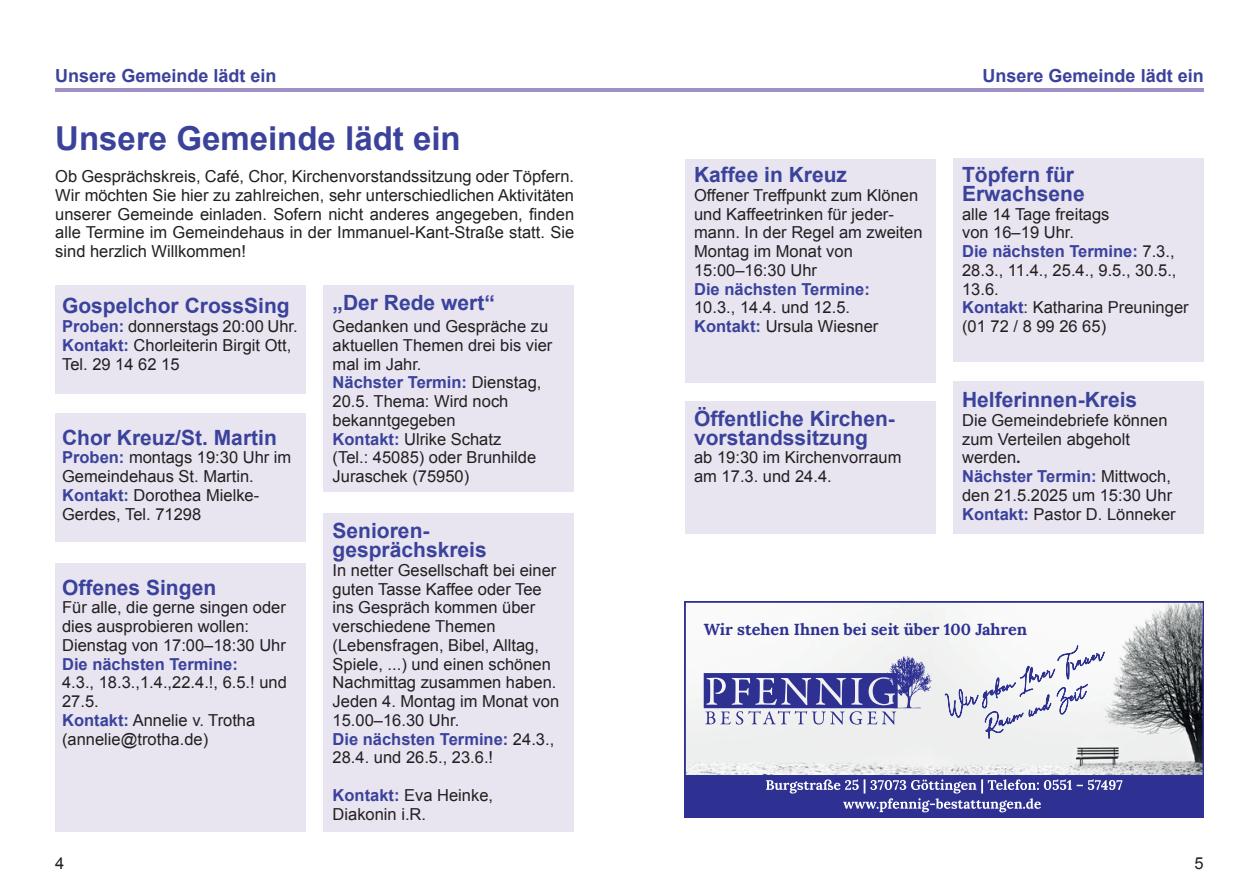
<style>
.page{position:relative;width:1259px;height:893px;background:#fff}
.page>*{position:absolute;margin:0;border:0;box-sizing:border-box;transform-origin:0 0}
.t1{font:700 33px "Arial";color:#3b429b}
.t2{font:700 21px/18.8px "Arial";color:#3b429b}
.t3{font:700 18px "Arial";color:#3b429b}
.t4{font:16.5px/18.8px "Arial";color:#231f20}
.t5{font:700 16.5px "Arial";color:#3b429b}
.t6{font:16.5px "Arial";color:#231f20}
.t7{font:700 16.05px "Lora";color:#2e3092}
.s1{font-weight:700;color:#3b429b}
.s2{font-weight:700}
</style>
<div class="page">
<div style="left:55px;top:285px;width:251px;height:108px;background:#e8e5f1"></div>
<div style="left:324px;top:285px;width:250px;height:206px;background:#e8e5f1"></div>
<div style="left:685px;top:159px;width:250px;height:224px;background:#e8e5f1"></div>
<div style="left:953px;top:159px;width:250px;height:203px;background:#e8e5f1"></div>
<div style="left:953px;top:381px;width:250px;height:153px;background:#e8e5f1"></div>
<div style="left:685px;top:401px;width:250px;height:133px;background:#e8e5f1"></div>
<div style="left:324px;top:513px;width:250px;height:319px;background:#e8e5f1"></div>
<div style="left:55px;top:413px;width:251px;height:129px;background:#e8e5f1"></div>
<div style="left:55px;top:563px;width:251px;height:269px;background:#e8e5f1"></div>
<svg style="left:685px;top:602px;width:518px;height:216px"></svg>
<hr style="left:55px;top:88px;width:574px;height:3px;background:#9f91c5">
<hr style="left:629px;top:88px;width:574px;height:3px;background:#9f91c5">
<p class="t3" style="left:55px;top:64px;width:223px">Unsere Gemeinde lädt ein</p>
<h1 class="t1" style="left:55px;top:117px;width:407px">Unsere Gemeinde lädt ein</h1>
<p class="t4" style="left:55px;top:167px;width:520px;text-align:justify">Ob Gesprächskreis, Café, Chor, Kirchenvorstandssitzung oder Töpfern.<br>Wir möchten Sie hier zu zahlreichen, sehr unterschiedlichen Aktivitäten unserer Gemeinde einladen. Sofern nicht anderes angegeben, finden alle Termine im Gemeindehaus in der Immanuel-Kant-Straße statt. Sie sind herzlich Willkommen!</p>
<p class="t2" style="left:62px;top:297px;width:229px">Gospelchor CrossSing</p>
<p class="t4" style="left:62px;top:317px;width:237px"><span class="s1">Proben:</span> donnerstags 20:00 Uhr.<br><span class="s1">Kontakt:</span> Chorleiterin Birgit Ott,<br>Tel. 29 14 62 15</p>
<p class="t2" style="left:62px;top:429px;width:216px">Chor Kreuz/St. Martin</p>
<p class="t4" style="left:62px;top:448px;width:231px"><span class="s1">Proben:</span> montags 19:30 Uhr im<br>Gemeindehaus St. Martin.<br><span class="s1">Kontakt:</span> Dorothea Mielke-<br>Gerdes, Tel. 71298</p>
<p class="t2" style="left:62px;top:579px;width:156px">Offenes Singen</p>
<p class="t4" style="left:62px;top:598px;width:225px">Für alle, die gerne singen oder dies ausprobieren wollen:<br>Dienstag von 17:00–18:30 Uhr</p>
<p class="t5" style="left:62px;top:653px;width:177px">Die nächsten Termine:</p>
<p class="t4" style="left:62px;top:673px;width:226px">4.3., 18.3.,1.4.,22.4.!, 6.5.! und<br>27.5.<br><span class="s1">Kontakt:</span> Annelie v. Trotha (annelie@trotha.de)</p>
<p class="t2" style="left:333px;top:294px;width:164px">„Der Rede wert“</p>
<p class="t4" style="left:333px;top:317px;width:221px">Gedanken und Gespräche zu aktuellen Themen drei bis vier mal im Jahr.<br><span class="s1">Nächster Termin:</span> Dienstag,<br>20.5. Thema: Wird noch bekanntgegeben<br><span class="s1">Kontakt:</span> Ulrike Schatz<br>(Tel.: 45085) oder Brunhilde<br>Juraschek (75950)</p>
<p class="t2" style="left:333px;top:522px;width:156px">Senioren&shy;gesprächskreis</p>
<p class="t4" style="left:333px;top:561px;width:228px">In netter Gesellschaft bei einer guten Tasse Kaffee oder Tee ins Gespräch kommen über verschiedene Themen (Lebensfragen, Bibel, Alltag,<br>Spiele, ...) und einen schönen<br>Nachmittag zusammen haben.<br>Jeden 4. Montag im Monat von<br>15.00–16.30 Uhr.<br><span class="s1">Die nächsten Termine:</span> 24.3.,<br>28.4. und 26.5., 23.6.!</p>
<p class="t4" style="left:333px;top:786px;width:162px"><span class="s1">Kontakt:</span> Eva Heinke,<br>Diakonin i.R.</p>
<p class="t2" style="left:694px;top:166px;width:154px">Kaffee in Kreuz</p>
<p class="t4" style="left:694px;top:186px;width:230px">Offener Treffpunkt zum Klönen und Kaffeetrinken für jeder&shy;mann. In der Regel am zweiten<br>Montag im Monat von<br>15:00–16:30 Uhr</p>
<p class="t5" style="left:694px;top:278px;width:177px">Die nächsten Termine:</p>
<p class="t4" style="left:694px;top:298px;width:186px">10.3., 14.4. und 12.5.<br><span class="s1">Kontakt:</span> Ursula Wiesner</p>
<p class="t2" style="left:694px;top:410px;width:202px">Öffentliche Kirchen&shy;vorstandssitzung</p>
<p class="t4" style="left:694px;top:448px;width:209px">ab 19:30 im Kirchenvorraum am 17.3. und 24.4.</p>
<p class="t3" style="left:982px;top:64px;width:223px">Unsere Gemeinde lädt ein</p>
<p class="t2" style="left:962px;top:166px;width:124px">Töpfern für<br>Erwachsene</p>
<p class="t4" style="left:962px;top:205px;width:228px">alle 14 Tage freitags<br>von 16–19 Uhr.<br><span class="s1">Die nächsten Termine:</span> 7.3.,<br>28.3., 11.4., 25.4., 9.5., 30.5.,<br>13.6.<br><span class="s1">Kontakt</span>: Katharina Preuninger (01 72 / 8 99 26 65)</p>
<p class="t2" style="left:962px;top:391px;width:177px">Helferinnen-Kreis</p>
<p class="t4" style="left:962px;top:411px;width:215px">Die Gemeindebriefe können zum Verteilen abgeholt werden<span class="s2">.<br></span><span class="s1">Nächster Termin:</span> Mittwoch, den 21.5.2025 um 15:30 Uhr<br><span class="s1">Kontakt:</span> Pastor D. Lönneker</p>
<p class="t7" style="left:704px;top:616px;width:325px">Wir stehen Ihnen bei seit über 100 Jahren</p>
<p class="t6" style="left:55px;top:853px;width:11px">4</p>
<p class="t6" style="left:1194px;top:853px;width:11px">5</p>
</div>
